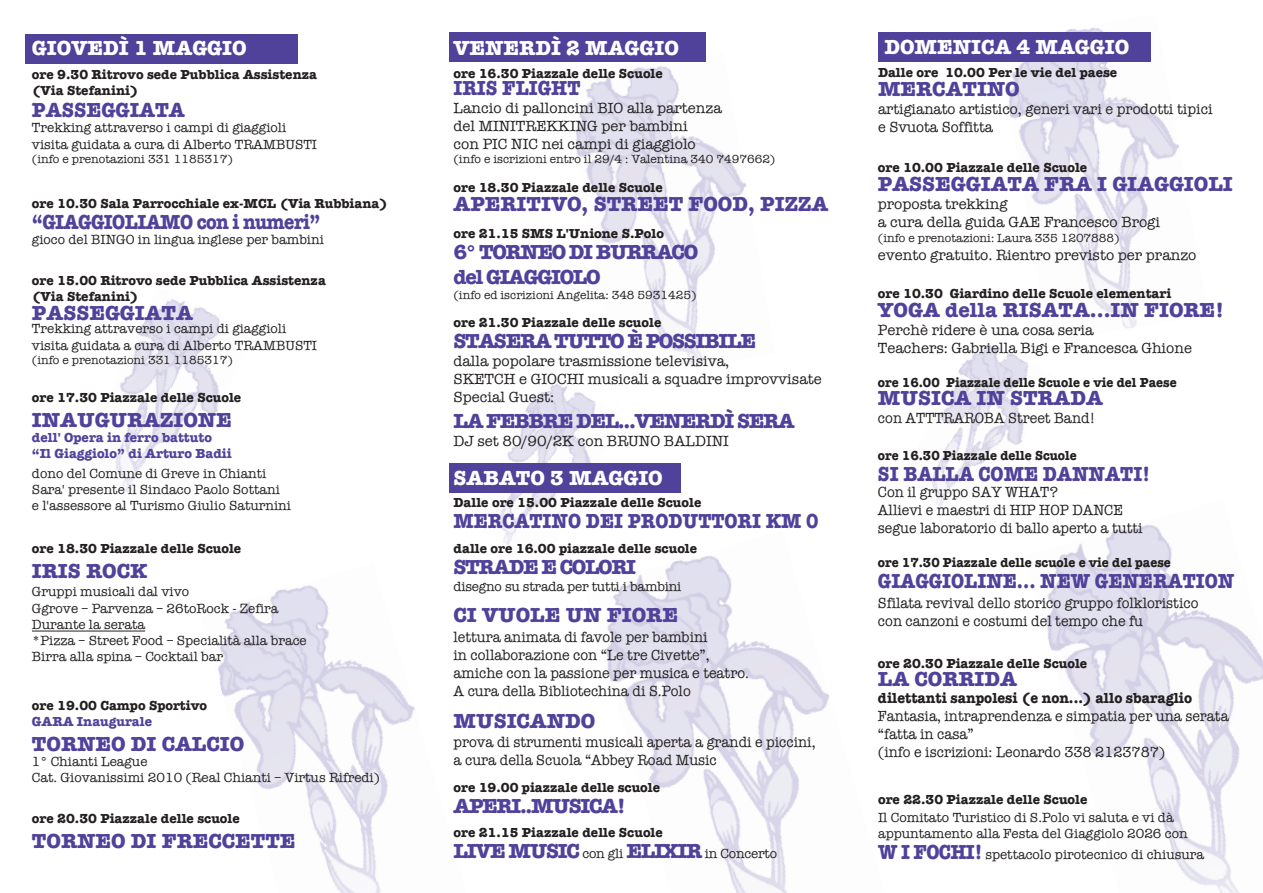
<style>
.page{position:relative;width:1263px;height:893px;background:#fff}
.page>*{position:absolute;margin:0;border:0;box-sizing:border-box;transform-origin:0 0}
.t1{font:700 21px "American Typewriter";color:#50419a}
.t2{font:700 21px/25.2px "American Typewriter";letter-spacing:-.06em;color:#50419a}
.t3{font:700 21px "American Typewriter";color:#50419a;scale:.9 1}
.t4{font:700 21px "American Typewriter";color:#fff}
.t5{font:700 21px "American Typewriter";letter-spacing:-.03em;color:#50419a;scale:.9 1}
.t6{font:700 21px "American Typewriter";color:#50419a;scale:.95 1}
.t7{font:15px/18px "American Typewriter";color:#231f20;scale:.95 1}
.t8{font:15px/18px "American Typewriter";color:#231f20}
.t9{font:700 15px "American Typewriter";color:#231f20;scale:.95 1}
.t10{font:700 13.5px/16.2px "American Typewriter";color:#231f20}
.t11{font:13.5px/16.2px "American Typewriter";color:#231f20}
.t12{font:700 13.5px "American Typewriter";color:#231f20;scale:.95 1}
.t13{font:700 13.5px/16.2px "American Typewriter";color:#50419a}
.t14{font:12px "American Typewriter";color:#231f20}
.s1{font-size:21px;color:#50419a}
.s2{font-weight:400}
.s3{font-weight:700;font-size:21px;color:#50419a}
</style>
<div class="page">
<img style="left:218px;top:585px;width:197px;height:308px">
<img style="left:115px;top:299px;width:105px;height:194px">
<img style="left:575px;top:53px;width:171px;height:314px">
<img style="left:499px;top:384px;width:97px;height:161px">
<img style="left:584px;top:531px;width:246px;height:362px">
<img style="left:1008px;top:27px;width:171px;height:302px">
<img style="left:932px;top:345px;width:97px;height:161px">
<img style="left:1024px;top:500px;width:239px;height:393px">
<div style="left:878px;top:32px;width:273px;height:30px;background:#50419a"></div>
<div style="left:26px;top:34px;width:272px;height:29px;background:#50419a"></div>
<hr style="left:32px;top:631px;width:113px;height:1px;background:#231f20">
<div style="left:449px;top:463px;width:231px;height:30px;background:#50419a"></div>
<div style="left:449px;top:32px;width:256px;height:30px;background:#50419a"></div>
<h1 class="t4" style="left:32px;top:30px;width:216px">GIOVEDÌ 1 MAGGIO</h1>
<p class="t10" style="left:32px;top:66px;width:287px">ore 9.30 Ritrovo sede Pubblica Assistenza (Via Stefanini)</p>
<h1 class="t6" style="left:32px;top:91px;width:162px">PASSEGGIATA</h1>
<p class="t11" style="left:32px;top:119px;width:287px">Trekking attraverso i campi di giaggioli visita guidata a cura di Alberto TRAMBUSTI</p>
<p class="t14" style="left:32px;top:150px;width:202px">(info e prenotazioni 331 1185317)</p>
<p class="t10" style="left:32px;top:195px;width:357px">ore 10.30 Sala Parrocchiale ex-MCL (Via Rubbiana)</p>
<h1 class="t5" style="left:32px;top:204px;width:322px">“GIAGGIOLIAMO con i numeri”</h1>
<p class="t11" style="left:32px;top:231px;width:293px">gioco del BINGO in lingua inglese per bambini</p>
<p class="t10" style="left:32px;top:271px;width:295px">ore 15.00 Ritrovo sede Pubblica Assistenza (Via Stefanini)</p>
<h1 class="t1" style="left:32px;top:295px;width:162px">PASSEGGIATA</h1>
<p class="t11" style="left:32px;top:320px;width:287px">Trekking attraverso i campi di giaggioli visita guidata a cura di Alberto TRAMBUSTI</p>
<p class="t14" style="left:32px;top:351px;width:202px">(info e prenotazioni 331 1185317)</p>
<p class="t10" style="left:32px;top:388px;width:211px">ore 17.30 Piazzale delle Scuole</p>
<h1 class="t1" style="left:32px;top:402px;width:201px">INAUGURAZIONE</h1>
<p class="t13" style="left:32px;top:429px;width:201px">dell' Opera in ferro battuto “Il Giaggiolo” di Arturo Badii</p>
<p class="t11" style="left:32px;top:465px;width:261px">dono del Comune di Greve in Chianti<br>Sara' presente il Sindaco Paolo Sottani<br>e l'assessore al Turismo Giulio Saturnini</p>
<p class="t10" style="left:32px;top:540px;width:211px">ore 18.30 Piazzale delle Scuole</p>
<h1 class="t1" style="left:32px;top:553px;width:117px">IRIS ROCK</h1>
<p class="t11" style="left:32px;top:583px;width:276px">Gruppi musicali dal vivo<br>Ggrove – Parvenza – 26toRock - Zefira<br>Durante la serata<br>*Pizza – Street Food – Specialità alla brace<br>Birra alla spina – Cocktail bar</p>
<p class="t10" style="left:32px;top:696px;width:177px">ore 19.00 Campo Sportivo</p>
<p class="t13" style="left:32px;top:713px;width:122px">GARA Inaugurale</p>
<h1 class="t1" style="left:32px;top:726px;width:214px">TORNEO DI CALCIO</h1>
<p class="t11" style="left:32px;top:753px;width:349px">1° Chianti League<br>Cat. Giovanissimi 2010 (Real Chianti – Virtus Rifredi)</p>
<p class="t10" style="left:32px;top:809px;width:209px">ore 20.30 Piazzale delle scuole</p>
<h1 class="t1" style="left:32px;top:823px;width:265px">TORNEO DI FRECCETTE</h1>
<h1 class="t4" style="left:453px;top:30px;width:227px">VENERDÌ 2 MAGGIO</h1>
<p class="t10" style="left:453px;top:65px;width:211px">ore 16.30 Piazzale delle Scuole</p>
<h1 class="t3" style="left:453px;top:70px;width:142px">IRIS FLIGHT</h1>
<p class="t8" style="left:453px;top:98px;width:270px">Lancio di palloncini BIO alla partenza del MINITREKKING per bambini<br>con PIC NIC nei campi di giaggiolo</p>
<p class="t14" style="left:453px;top:150px;width:323px">(info e iscrizioni entro il 29/4 : Valentina 340 7497662)</p>
<h1 class="t4" style="left:884px;top:29px;width:246px">DOMENICA 4 MAGGIO</h1>
<p class="t10" style="left:878px;top:64px;width:241px">Dalle ore 10.00 Per le vie del paese</p>
<h1 class="t1" style="left:878px;top:71px;width:143px">MERCATINO</h1>
<p class="t8" style="left:878px;top:99px;width:336px">artigianato artistico, generi vari e prodotti tipici e Svuota Soffitta</p>
<p class="t10" style="left:878px;top:159px;width:211px">ore 10.00 Piazzale delle Scuole</p>
<p class="t10" style="left:453px;top:178px;width:211px">ore 18.30 Piazzale delle Scuole</p>
<h1 class="t1" style="left:878px;top:166px;width:356px">PASSEGGIATA FRA I GIAGGIOLI</h1>
<p class="t8" style="left:878px;top:195px;width:284px">proposta trekking<br>a cura della guida GAE Francesco Brogi</p>
<p class="t14" style="left:878px;top:229px;width:243px">(info e prenotazioni: Laura 335 1207888)</p>
<p class="t8" style="left:878px;top:245px;width:320px">evento gratuito. Rientro previsto per pranzo</p>
<h1 class="t1" style="left:453px;top:185px;width:376px">APERITIVO, STREET FOOD, PIZZA</h1>
<p class="t10" style="left:453px;top:225px;width:212px">ore 21.15 SMS L'Unione S.Polo</p>
<h1 class="t2" style="left:453px;top:238px;width:246px">6° TORNEO DI BURRACO del GIAGGIOLO</h1>
<p class="t14" style="left:453px;top:286px;width:245px">(info ed iscrizioni Angelita: 348 5931425)</p>
<p class="t10" style="left:453px;top:314px;width:209px">ore 21.30 Piazzale delle scuole</p>
<h1 class="t2" style="left:453px;top:328px;width:304px">STASERA TUTTO È POSSIBILE</h1>
<p class="t8" style="left:453px;top:352px;width:370px">dalla popolare trasmissione televisiva,<br>SKETCH e GIOCHI musicali a squadre improvvisate<br>Special Guest:</p>
<h1 class="t2" style="left:453px;top:407px;width:343px">LA FEBBRE DEL...VENERDÌ SERA</h1>
<p class="t8" style="left:453px;top:431px;width:277px">DJ set 80/90/2K con BRUNO BALDINI</p>
<p class="t10" style="left:878px;top:285px;width:295px">ore 10.30 Giardino delle Scuole elementari</p>
<h1 class="t1" style="left:878px;top:292px;width:348px">YOGA della RISATA...IN FIORE!</h1>
<p class="t8" style="left:878px;top:321px;width:315px">Perchè ridere è una cosa seria<br>Teachers: Gabriella Bigi e Francesca Ghione</p>
<p class="t12" style="left:878px;top:371px;width:316px">ore 16.00 Piazzale delle Scuole e vie del Paese</p>
<h1 class="t1" style="left:878px;top:380px;width:226px">MUSICA IN STRADA</h1>
<p class="t7" style="left:878px;top:409px;width:231px">con ATTTRAROBA Street Band!</p>
<p class="t12" style="left:878px;top:444px;width:211px">ore 16.30 Piazzale delle Scuole</p>
<h1 class="t3" style="left:878px;top:456px;width:304px">SI BALLA COME DANNATI!</h1>
<p class="t7" style="left:878px;top:482px;width:280px">Con il gruppo SAY WHAT?<br>Allievi e maestri di HIP HOP DANCE segue laboratorio di ballo aperto a tutti</p>
<h1 class="t4" style="left:453px;top:459px;width:211px">SABATO 3 MAGGIO</h1>
<p class="t10" style="left:453px;top:494px;width:249px">Dalle ore 15.00 Piazzale delle Scuole</p>
<h1 class="t3" style="left:453px;top:503px;width:407px">MERCATINO DEI PRODUTTORI KM 0</h1>
<p class="t10" style="left:453px;top:540px;width:245px">dalle ore 16.00 piazzale delle scuole</p>
<h1 class="t2" style="left:453px;top:554px;width:184px">STRADE E COLORI</h1>
<p class="t11" style="left:453px;top:577px;width:229px">disegno su strada per tutti i bambini</p>
<h1 class="t1" style="left:453px;top:597px;width:226px">CI VUOLE UN FIORE</h1>
<p class="t7" style="left:453px;top:627px;width:313px">lettura animata di favole per bambini<br>in collaborazione con “Le tre Civette”, amiche con la passione per musica e teatro.<br>A cura della Bibliotechina di S.Polo</p>
<h1 class="t1" style="left:453px;top:703px;width:143px">MUSICANDO</h1>
<p class="t7" style="left:453px;top:733px;width:383px">prova di strumenti musicali aperta a grandi e piccini, a cura della Scuola “Abbey Road Music</p>
<p class="t10" style="left:453px;top:779px;width:208px">ore 19.00 piazzale delle scuole</p>
<h1 class="t2" style="left:453px;top:793px;width:174px">APERI..MUSICA!</h1>
<p class="t10" style="left:453px;top:822px;width:325px;line-height:21px">ore 21.15 Piazzale delle Scuole<br><span class="s1">LIVE MUSIC</span> <span class="s2">con gli</span> <span class="s1">ELIXIR</span> <span class="s2">in Concerto</span></p>
<p class="t12" style="left:878px;top:551px;width:310px">ore 17.30 Piazzale delle scuole e vie del paese</p>
<h1 class="t3" style="left:878px;top:563px;width:397px">GIAGGIOLINE... NEW GENERATION</h1>
<p class="t7" style="left:878px;top:593px;width:339px">Sfilata revival dello storico gruppo folkloristico con canzoni e costumi del tempo che fu</p>
<p class="t10" style="left:878px;top:655px;width:211px">ore 20.30 Piazzale delle Scuole</p>
<h1 class="t1" style="left:878px;top:661px;width:141px">LA CORRIDA</h1>
<p class="t9" style="left:878px;top:684px;width:332px">dilettanti sanpolesi (e non...) allo sbaraglio</p>
<p class="t7" style="left:878px;top:706px;width:371px">Fantasia, intraprendenza e simpatia per una serata “fatta in casa”<br>(info e iscrizioni: Leonardo 338 2123787)</p>
<p class="t10" style="left:878px;top:791px;width:211px">ore 22.30 Piazzale delle Scuole</p>
<p class="t11" style="left:878px;top:809px;width:311px">Il Comitato Turistico di S.Polo vi saluta e vi dà appuntamento alla Festa del Giaggiolo 2026 con</p>
<p class="t11" style="left:878px;top:846px;width:327px"><span class="s3">W I FOCHI!</span> spettacolo pirotecnico di chiusura</p>
</div>
